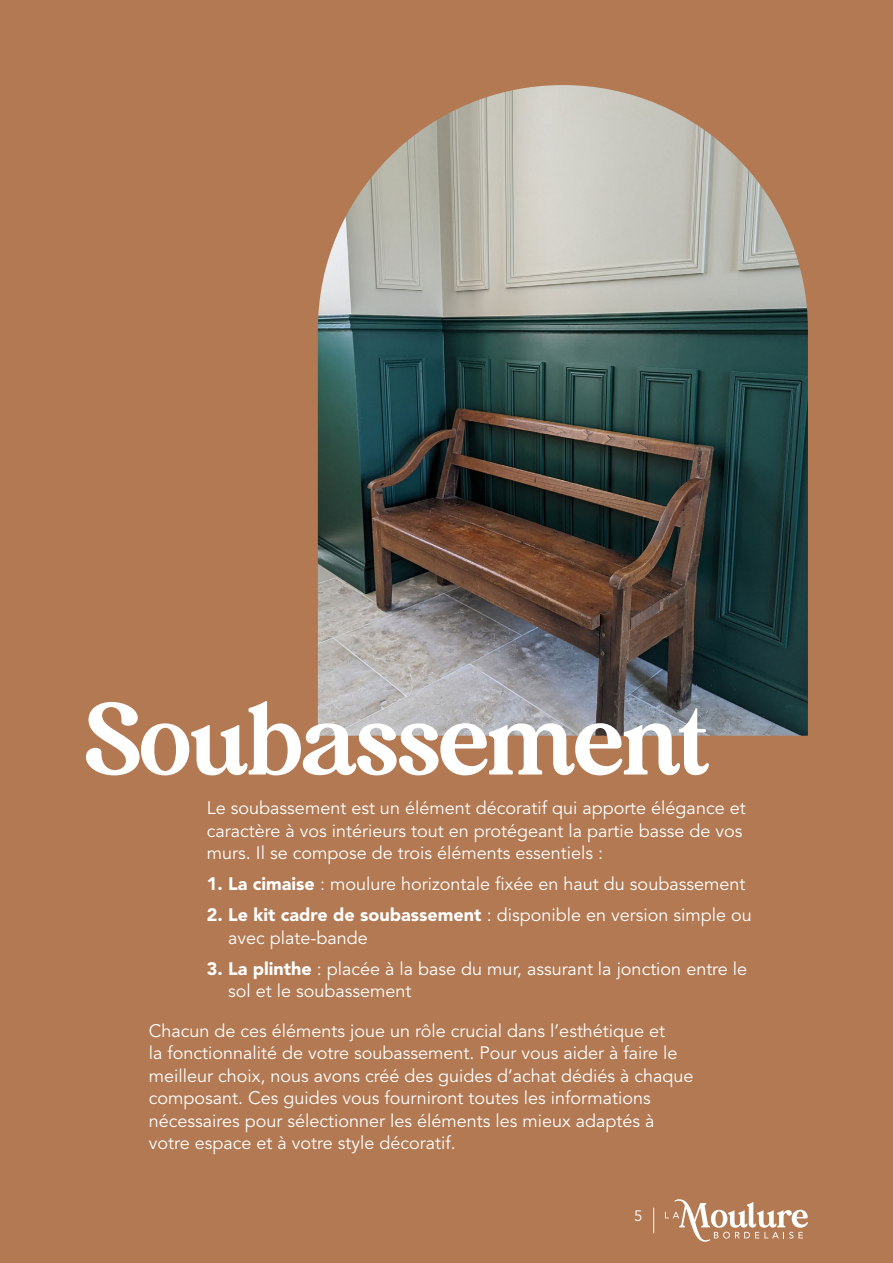
<style>
.page{position:relative;width:893px;height:1263px;background:#b27953}
.page>*{position:absolute;margin:0;border:0;box-sizing:border-box;transform-origin:0 0}
.Titre_1{font:88.5px "Mitogen Display";color:#fff}
.text{font:18px/22.5px "Avenir LT Std";color:#fff}
.t1{font:15px "Avenir LT Std";color:#fff}
.s1{font-weight:900}
</style>
<div class="page">
<svg style="left:665px;top:1199px;width:143px;height:43px"></svg>
<svg style="left:653px;top:1208px;width:1px;height:25px"></svg>
<img style="left:318px;top:85px;width:490px;height:651px">
<p class="Titre_1" style="left:85px;top:692px;width:626px">Soubassement</p>
<p class="text" style="left:207px;top:797px;width:540px">Le soubassement est un élément décoratif qui apporte élégance et caractère à vos intérieurs tout en protégeant la partie basse de vos murs. Il se compose de trois éléments essentiels :</p>
<p class="text" style="left:207px;top:873px;width:540px"><span class="s1">1. La cimaise</span> : moulure horizontale fixée en haut du soubassement</p>
<p class="text" style="left:228px;top:904px;width:525px;text-indent:-21px"><span class="s1">2. Le kit cadre de soubassement</span> : disponible en version simple ou avec plate-bande</p>
<p class="text" style="left:228px;top:957px;width:521px;text-indent:-21px"><span class="s1">3. La plinthe</span> : placée à la base du mur, assurant la jonction entre le sol et le soubassement</p>
<p class="text" style="left:149px;top:1019px;width:546px">Chacun de ces éléments joue un rôle crucial dans l’esthétique et<br>la fonctionnalité de votre soubassement. Pour vous aider à faire le meilleur choix, nous avons créé des guides d’achat dédiés à chaque composant. Ces guides vous fourniront toutes les informations nécessaires pour sélectionner les éléments les mieux adaptés à votre espace et à votre style décoratif.</p>
<p class="t1" style="left:634px;top:1207px;width:10px">5</p>
</div>
